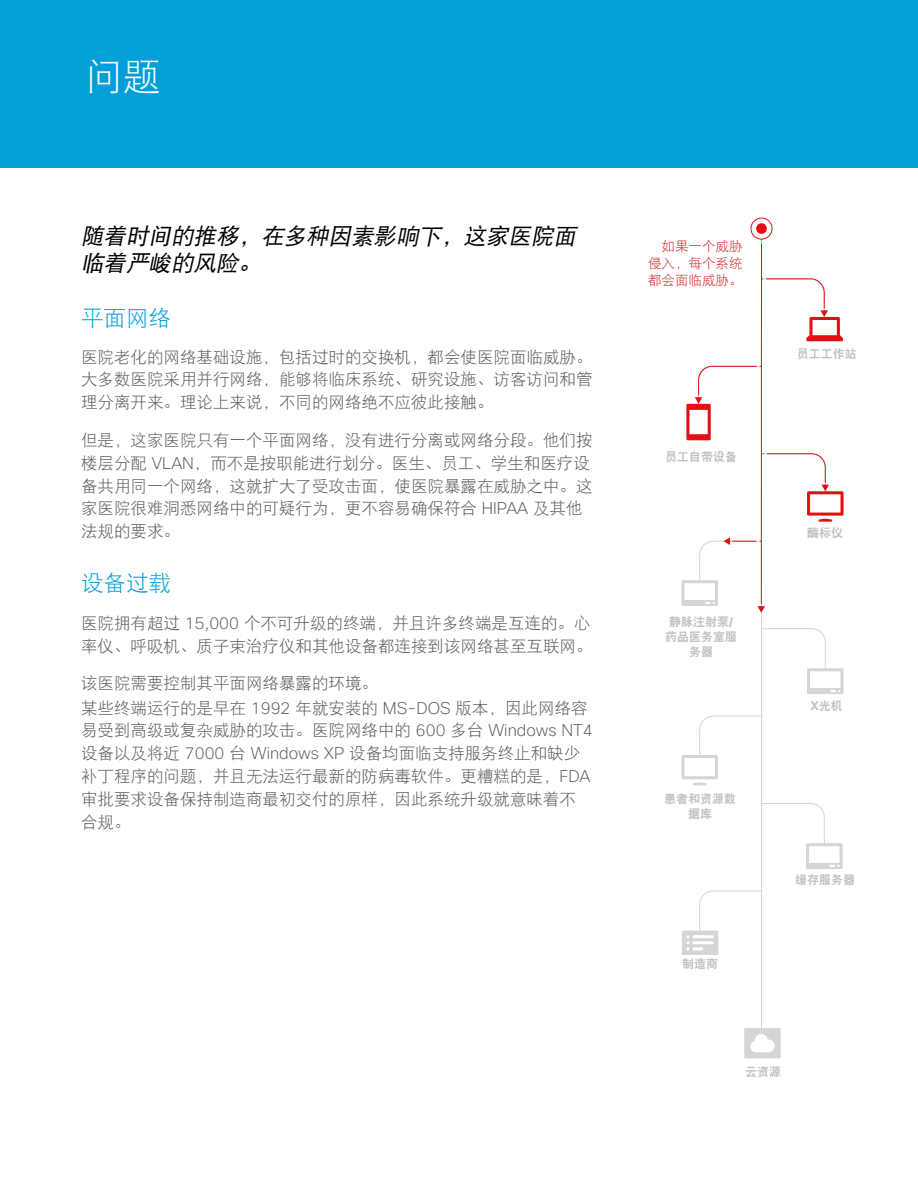
<style>
.page{position:relative;width:918px;height:1188px;background:#fff}
.page>*{position:absolute;margin:0;border:0;box-sizing:border-box;transform-origin:0 0}
.Paragraph_Style8{font:37.5px "DFP Hei W3";color:#fff}
.Paragraph_Style20{font:italic 22.5px/27px "DFP Hei W5";color:#000}
.Paragraph_Style21{font:22.5px "DFP Hei W3";color:#049fd9}
.Paragraph_Style2{font:22.5px "DFP Hei W3";color:#049fd9}
.Paragraph_Style1{font:16.5px/22.8px "DFP Hei W3";color:#57585b}
.Paragraph_Style22{font:16.5px/22.8px "DFP Hei W3";color:#57585b}
.Paragraph_Style2-2{font:16.5px/22.8px "DFP Hei W3";color:#57585b;text-align:justify}
.Paragraph_Style23{font:16.5px/22.8px "DFP Hei W3";color:#57585b}
.Paragraph_Style24{font:16.5px "DFP Hei W3";color:#57585b}
.Paragraph_Style9{font:13.5px/17.1px "DFP Hei W3";color:#d2262a;text-align:justify}
.Paragraph_Style14{font:12px/15px "DF Hei W9";color:#c0c1c1;text-align:center}
.Paragraph_Style11{font:12px "DF Hei W9";color:#c0c1c1}
.Paragraph_Style18{font:12px "DF Hei W9";color:#c0c1c1}
.Paragraph_Style17{font:12px "DF Hei W9";color:#c0c1c1}
.Paragraph_Style1-2{font:12px "DF Hei W9";color:#c0c1c1}
.Paragraph_Style16{font:12px "DF Hei W9";color:#c0c1c1}
.Paragraph_Style12{font:12px "DF Hei W9";color:#c0c1c1}
.Paragraph_Style19{font:12px "DF Hei W9";color:#c0c1c1}
.s1{font-family:"Cisco Sans";font-weight:200}
.s2{font-family:"Cisco Sans";font-weight:700}
</style>
<div class="page">
<svg style="left:744px;top:1028px;width:37px;height:30px"></svg>
<hr style="left:761px;top:239px;width:1px;height:793px;background:#d4d5d5">
<svg style="left:762px;top:628px;width:82px;height:66px"></svg>
<svg style="left:762px;top:803px;width:81px;height:66px"></svg>
<svg style="left:682px;top:890px;width:79px;height:65px"></svg>
<hr style="left:761px;top:244px;width:1px;height:360px;background:#e50e15">
<svg style="left:750px;top:217px;width:23px;height:24px"></svg>
<svg style="left:681px;top:715px;width:82px;height:70px"></svg>
<svg style="left:681px;top:537px;width:84px;height:76px"></svg>
<svg style="left:762px;top:278px;width:81px;height:63px"></svg>
<svg style="left:762px;top:453px;width:82px;height:69px"></svg>
<svg style="left:686px;top:366px;width:76px;height:74px"></svg>
<div style="left:0;top:0;width:918px;height:168px;background:#049fd9"></div>
<p class="Paragraph_Style8" style="left:86px;top:56px;width:76px">问题</p>
<p class="Paragraph_Style20" style="left:81px;top:222px;width:501px">随着时间的推移，在多种因素影响下，这家医院面临着严峻的风险。</p>
<p class="Paragraph_Style21" style="left:81px;top:306px;width:91px">平面网络</p>
<p class="Paragraph_Style2-2" style="left:81px;top:345px;width:513px">医院老化的网络基础设施，包括过时的交换机，都会使医院面临威胁。大多数医院采用并行网络，能够将临床系统、研究设施、访客访问和管理分离开来。理论上来说，不同的网络绝不应彼此接触。</p>
<p class="Paragraph_Style22" style="left:81px;top:428px;width:513px">但是，这家医院只有一个平面网络，没有进行分离或网络分段。他们按楼层分配 <span class="s1">VLAN</span>，而不是按职能进行划分。医生、员工、学生和医疗设备共用同一个网络，这就扩大了受攻击面，使医院暴露在威胁之中。这家医院很难洞悉网络中的可疑行为，更不容易确保符合 <span class="s1">HIPAA</span> 及其他法规的要求。</p>
<p class="Paragraph_Style2" style="left:81px;top:571px;width:91px">设备过载</p>
<p class="Paragraph_Style23" style="left:81px;top:611px;width:513px">医院拥有超过 <span class="s1">15,000</span> 个不可升级的终端，并且许多终端是互连的。心率仪、呼吸机、质子束治疗仪和其他设备都连接到该网络甚至互联网。</p>
<p class="Paragraph_Style24" style="left:81px;top:674px;width:298px">该医院需要控制其平面网络暴露的环境。</p>
<p class="Paragraph_Style1" style="left:81px;top:696px;width:513px">某些终端运行的是早在 <span class="s1">1992</span> 年就安装的 <span class="s1">MS-DOS</span> 版本，因此网络容易受到高级或复杂威胁的攻击。医院网络中的 <span class="s1">600</span> 多台 <span class="s1">Windows NT4</span>设备以及将近 <span class="s1">7000</span> 台 <span class="s1">Windows XP</span> 设备均面临支持服务终止和缺少补丁程序的问题，并且无法运行最新的防病毒软件。更糟糕的是，<span class="s1">FDA</span>审批要求设备保持制造商最初交付的原样，因此系统升级就意味着不合规。</p>
<p class="Paragraph_Style9" style="left:648px;top:238px;width:96px;text-indent:14px">如果一个威胁侵入，每个系统都会面临威胁。</p>
<p class="Paragraph_Style11" style="left:665px;top:450px;width:73px">员工自带设备</p>
<p class="Paragraph_Style14" style="left:665px;top:614px;width:73px">静脉注射泵<span class="s2">/</span>药品医务室服务器</p>
<p class="Paragraph_Style14" style="left:664px;top:791px;width:73px">患者和资源数据库</p>
<p class="Paragraph_Style1-2" style="left:682px;top:958px;width:37px">制造商</p>
<p class="Paragraph_Style18" style="left:797px;top:347px;width:61px">员工工作站</p>
<p class="Paragraph_Style16" style="left:807px;top:527px;width:37px">酶标仪</p>
<p class="Paragraph_Style12" style="left:811px;top:700px;width:34px"><span class="s2">X</span>光机</p>
<p class="Paragraph_Style17" style="left:795px;top:874px;width:61px">缓存服务器</p>
<p class="Paragraph_Style19" style="left:745px;top:1066px;width:37px">云资源</p>
</div>
